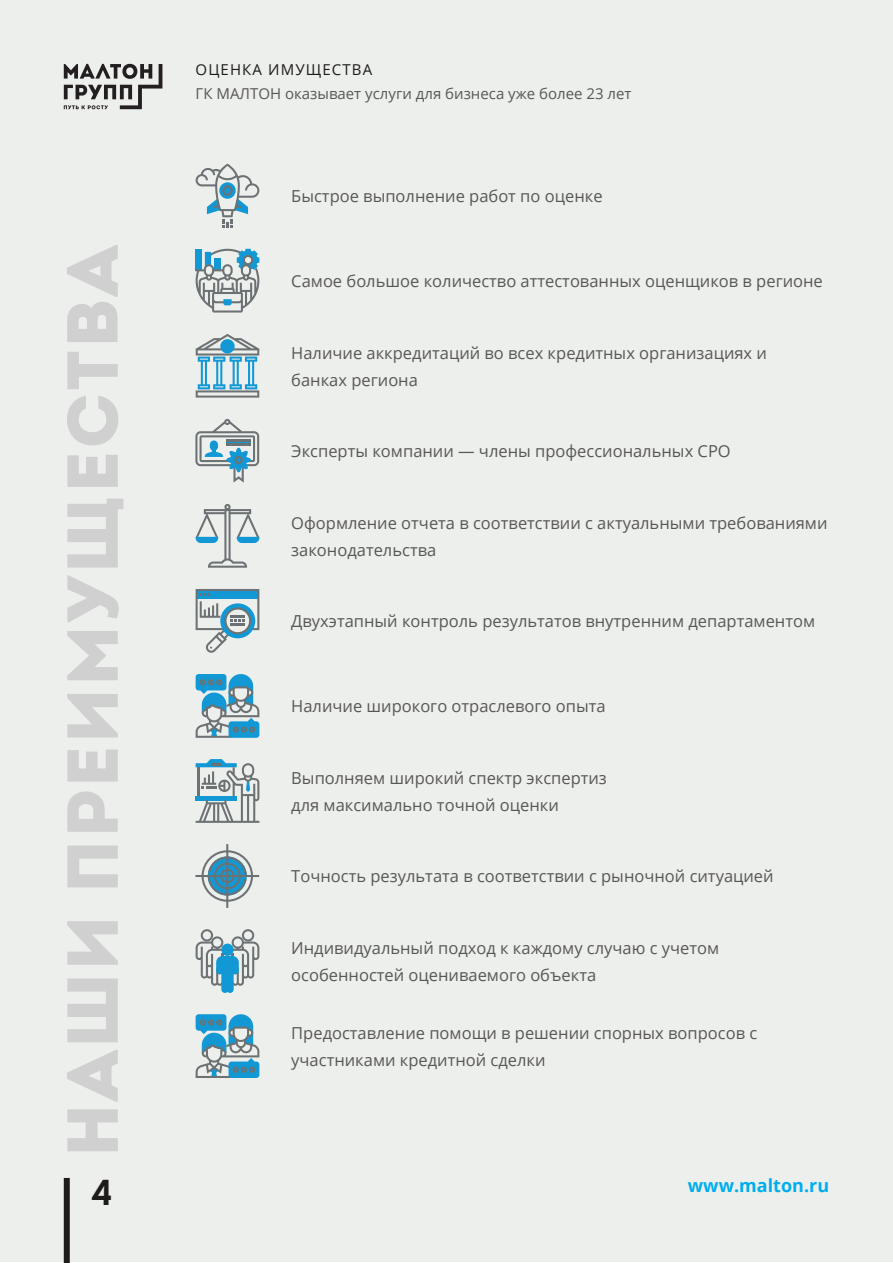
<style>
.page{position:relative;width:893px;height:1263px;background:#fff}
.page>*{position:absolute;margin:0;border:0;box-sizing:border-box;transform-origin:0 0}
.t1{font:900 72px "Intro";letter-spacing:.04em;color:#d0d0d0}
.t2{font:700 36px "Intro";color:#1d1c1b}
.t3{font:700 18px "Open Sans";color:#00aeef}
.Main_P{font:16.5px/27px "Open Sans";color:#575756}
.t4{font:15px "Open Sans";color:#575756}
.t5{font:15px "Open Sans";letter-spacing:.075em;color:#1d1c1b}
</style>
<div class="page">
<div style="left:1px;top:1px;width:892px;height:1261px;background:#edefed"></div>
<div style="left:64px;top:1178px;width:6px;height:85px;background:#1d1c1b"></div>
<svg style="left:64px;top:63px;width:98px;height:46px"></svg>
<svg style="left:196px;top:164px;width:63px;height:63px"></svg>
<svg style="left:196px;top:249px;width:63px;height:64px"></svg>
<svg style="left:196px;top:334px;width:63px;height:64px"></svg>
<div style="left:220px;top:339px;width:15px;height:14px;background:#1299d5;border-radius:50%"></div>
<svg style="left:196px;top:419px;width:63px;height:64px"></svg>
<svg style="left:196px;top:504px;width:63px;height:64px"></svg>
<svg style="left:196px;top:589px;width:63px;height:64px"></svg>
<svg style="left:196px;top:674px;width:63px;height:64px"></svg>
<svg style="left:196px;top:759px;width:63px;height:64px"></svg>
<svg style="left:196px;top:844px;width:63px;height:64px"></svg>
<svg style="left:196px;top:929px;width:63px;height:64px"></svg>
<svg style="left:196px;top:1014px;width:63px;height:64px"></svg>
<p class="t5" style="left:196px;top:60px;width:178px">ОЦЕНКА ИМУЩЕСТВА</p>
<p class="t4" style="left:196px;top:84px;width:437px">ГК МАЛТОН оказывает услуги для бизнеса уже более 23 лет</p>
<p class="t1" style="left:45px;top:1157px;width:914px;rotate:-90deg">НАШИ ПРЕИМУЩЕСТВА</p>
<p class="Main_P" style="left:291px;top:182px;width:313px">Быстрое выполнение работ по оценке</p>
<p class="Main_P" style="left:291px;top:267px;width:533px">Самое большое количество аттестованных оценщиков в регионе</p>
<p class="Main_P" style="left:291px;top:339px;width:477px">Наличие аккредитаций во всех кредитных организациях и банках региона</p>
<p class="Main_P" style="left:291px;top:437px;width:441px">Эксперты компании — члены профессиональных СРО</p>
<p class="Main_P" style="left:291px;top:509px;width:538px">Оформление отчета в соответствии с актуальными требованиями законодательства</p>
<p class="Main_P" style="left:291px;top:607px;width:525px">Двухэтапный контроль результатов внутренним департаментом</p>
<p class="Main_P" style="left:291px;top:692px;width:316px">Наличие широкого отраслевого опыта</p>
<p class="Main_P" style="left:291px;top:764px;width:317px">Выполняем широкий спектр экспертиз для максимально точной оценки</p>
<p class="Main_P" style="left:291px;top:862px;width:484px">Точность результата в соответствии с рыночной ситуацией</p>
<p class="Main_P" style="left:291px;top:934px;width:430px">Индивидуальный подход к каждому случаю с учетом особенностей оцениваемого объекта</p>
<p class="Main_P" style="left:291px;top:1019px;width:467px">Предоставление помощи в решении спорных вопросов с участниками кредитной сделки</p>
<h2 class="t2" style="left:91px;top:1169px;width:23px">4</h2>
<p class="t3" style="left:688px;top:1172px;width:143px">www.malton.ru</p>
</div>
